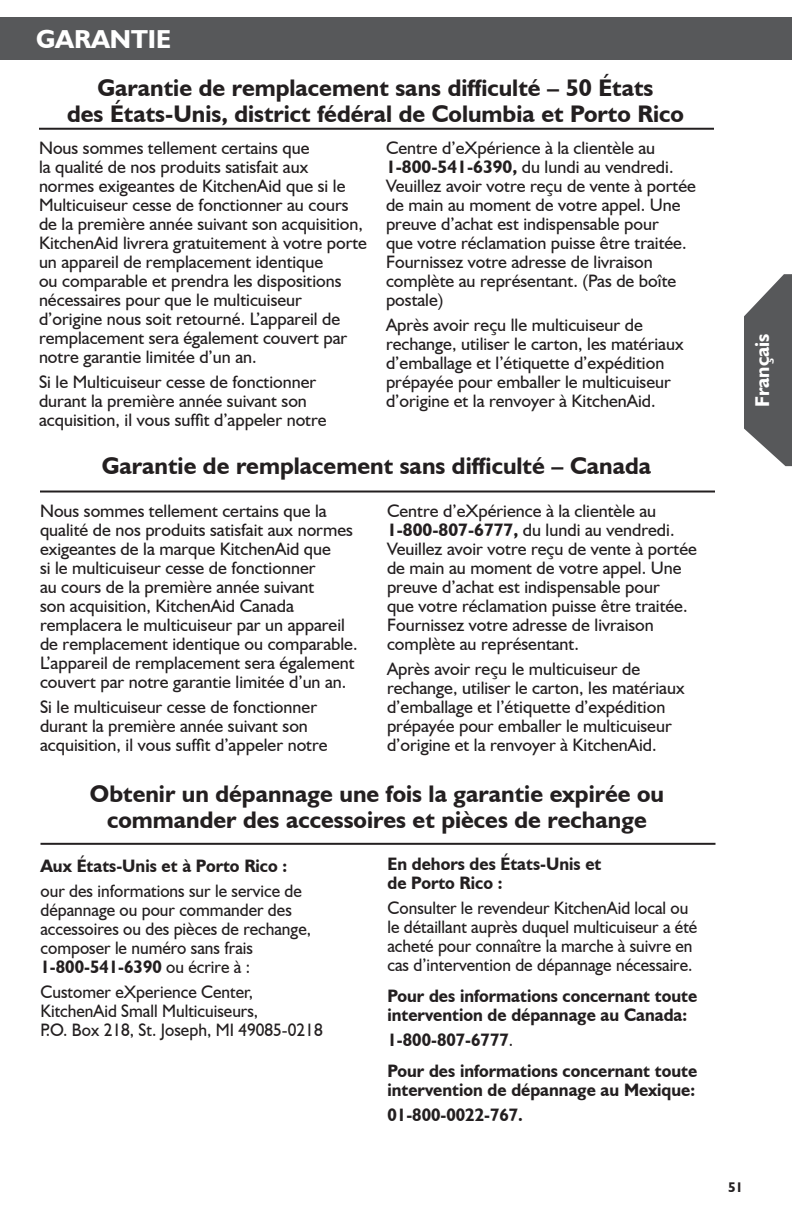
<style>
.page{position:relative;width:792px;height:1224px;background:#fff}
.page>*{position:absolute;margin:0;border:0;box-sizing:border-box;transform-origin:0 0}
.t1{font:700 26px "Humanist 521 BT";color:#fff}
.t2{font:700 24px/26px "Humanist 521 BT";color:#231f20;text-align:center}
.t3{font:700 20px "Humanist 521 BT";color:#fff}
.t4{font:18px/19px "Humanist 521 BT";color:#231f20}
.t5{font:18px/19px "Humanist 521 BT";color:#231f20;scale:.96 1}
.t6{font:700 18px/19px "Humanist 521 BT";color:#231f20;scale:.96 1}
.t7{font:700 14px "Humanist 521 BT";color:#231f20}
.s1{font-weight:700}
.s2{font-weight:400}
</style>
<div class="page">
<div style="left:0;top:18px;width:792px;height:42px;background:#57585a"></div>
<svg style="left:744px;top:274px;width:48px;height:192px"></svg>
<div style="left:0;top:17px;width:792px;height:42px;background:#57585a"></div>
<hr style="left:41px;top:843px;width:675px;height:2px;background:#231f20">
<hr style="left:39px;top:128px;width:675px;height:2px;background:#231f20">
<hr style="left:40px;top:491px;width:675px;height:2px;background:#231f20">
<h1 class="t1" style="left:36px;top:23px;width:137px">GARANTIE</h1>
<h2 class="t2" style="left:67px;top:74px;width:618px">Garantie de remplacement sans difficulté – 50 États<br>des États-Unis, district fédéral de Columbia et Porto Rico</h2>
<p class="t4" style="left:39px;top:138px;width:330px">Nous sommes tellement certains que<br>la qualité de nos produits satisfait aux normes exigeantes de KitchenAid que si le Multicuiseur cesse de fonctionner au cours de la première année suivant son acquisition, KitchenAid livrera gratuitement à votre porte un appareil de remplacement identique<br>ou comparable et prendra les dispositions nécessaires pour que le multicuiseur d’origine nous soit retourné. L’appareil de remplacement sera également couvert par notre garantie limitée d’un an.</p>
<p class="t4" style="left:39px;top:372px;width:289px">Si le Multicuiseur cesse de fonctionner durant la première année suivant son acquisition, il vous suffit d’appeler notre</p>
<p class="t4" style="left:386px;top:138px;width:311px">Centre d’eXpérience à la clientèle au <span class="s1">1-800-541-6390,</span> du lundi au vendredi.<br>Veuillez avoir votre reçu de vente à portée de main au moment de votre appel. Une preuve d’achat est indispensable pour<br>que votre réclamation puisse être traitée.<br>Fournissez votre adresse de livraison complète au représentant. (Pas de boîte postale)</p>
<p class="t4" style="left:386px;top:315px;width:299px">Après avoir reçu lle multicuiseur de rechange, utiliser le carton, les matériaux d’emballage et l’étiquette d’expédition prépayée pour emballer le multicuiseur d’origine et la renvoyer à KitchenAid.</p>
<h2 class="t2" style="left:102px;top:452px;width:551px">Garantie de remplacement sans difficulté – Canada</h2>
<p class="t4" style="left:40px;top:501px;width:319px">Nous sommes tellement certains que la qualité de nos produits satisfait aux normes exigeantes de la marque KitchenAid que<br>si le multicuiseur cesse de fonctionner<br>au cours de la première année suivant<br>son acquisition, KitchenAid Canada remplacera le multicuiseur par un appareil de remplacement identique ou comparable.<br>L’appareil de remplacement sera également couvert par notre garantie limitée d’un an.</p>
<p class="t4" style="left:40px;top:697px;width:289px">Si le multicuiseur cesse de fonctionner durant la première année suivant son acquisition, il vous suffit d’appeler notre</p>
<p class="t4" style="left:387px;top:501px;width:311px">Centre d’eXpérience à la clientèle au <span class="s1">1-800-807-6777,</span> du lundi au vendredi.<br>Veuillez avoir votre reçu de vente à portée de main au moment de votre appel. Une preuve d’achat est indispensable pour<br>que votre réclamation puisse être traitée.<br>Fournissez votre adresse de livraison complète au représentant.</p>
<p class="t4" style="left:387px;top:659px;width:299px">Après avoir reçu le multicuiseur de rechange, utiliser le carton, les matériaux d’emballage et l’étiquette d’expédition prépayée pour emballer le multicuiseur d’origine et la renvoyer à KitchenAid.</p>
<h2 class="t2" style="left:90px;top:780px;width:576px">Obtenir un dépannage une fois la garantie expirée ou commander des accessoires et pièces de rechange</h2>
<p class="t6" style="left:41px;top:856px;width:258px">Aux États-Unis et à Porto Rico :</p>
<p class="t5" style="left:41px;top:881px;width:283px">our des informations sur le service de dépannage ou pour commander des accessoires ou des pièces de rechange, composer le numéro sans frais <span class="s1">1-800-541-6390</span> ou écrire à :</p>
<p class="t5" style="left:41px;top:982px;width:295px">Customer eXperience Center,<br>KitchenAid Small Multicuiseurs,<br>P.O. Box 218, St. Joseph, MI 49085-0218</p>
<p class="t6" style="left:388px;top:854px;width:224px">En dehors des États-Unis et de Porto Rico :</p>
<p class="t5" style="left:388px;top:898px;width:324px">Consulter le revendeur KitchenAid local ou le détaillant auprès duquel multicuiseur a été acheté pour connaître la marche à suivre en cas d’intervention de dépannage nécessaire.</p>
<p class="t6" style="left:388px;top:986px;width:324px">Pour des informations concernant toute intervention de dépannage au Canada:</p>
<p class="t6" style="left:388px;top:1024px;width:324px;line-height:31px">1-800-807-6777<span class="s2">.<br></span>Pour des informations concernant toute</p>
<p class="t6" style="left:388px;top:1077px;width:322px;line-height:25px">intervention de dépannage au Mexique:<br>01-800-0022-767.</p>
<p class="t3" style="left:750px;top:407px;width:75px;rotate:-90deg">Français</p>
<p class="t7" style="left:728px;top:1178px;width:17px">51</p>
</div>
